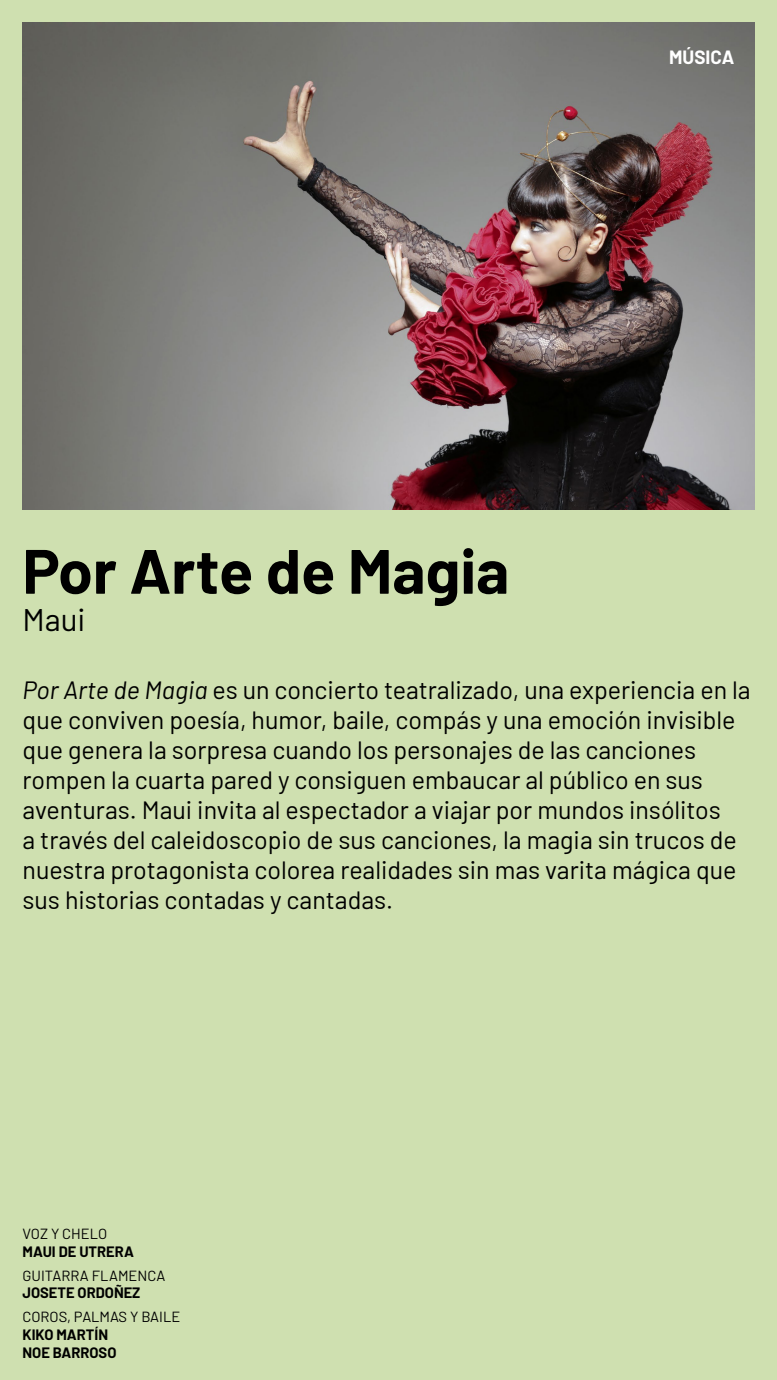
<style>
.page{position:relative;width:777px;height:1380px;background:#fff}
.page>*{position:absolute;margin:0;border:0;box-sizing:border-box;transform-origin:0 0}
.t1{font:700 62.5px "Barlow";color:#000}
.t2{font:31.25px "Barlow";color:#000}
.t3{font:25px/30px "Barlow";color:#000}
.t4{font:700 18.75px "Barlow";color:#fff}
.t5{font:700 14.69px/17.6px "Barlow";color:#000}
.t6{font:14.69px "Barlow";color:#000}
.s1{font-style:italic}
</style>
<div class="page">
<div style="left:0;top:0;width:776px;height:1380px;background:#cfe0b0"></div>
<img style="left:22px;top:23px;width:732px;height:487px">
<p class="t4" style="left:669px;top:43px;width:66px">MÚSICA</p>
<h1 class="t1" style="left:22px;top:525px;width:488px">Por Arte de Magia</h1>
<p class="t2" style="left:22px;top:597px;width:65px">Maui</p>
<p class="t3" style="left:22px;top:673px;width:729px"><span class="s1">Por Arte de Magia</span> es un concierto teatralizado, una experiencia en la que conviven poesía, humor, baile, compás y una emoción invisible que genera la sorpresa cuando los personajes de las canciones rompen la cuarta pared y consiguen embaucar al público en sus aventuras. Maui invita al espectador a viajar por mundos insólitos<br>a través del caleidoscopio de sus canciones, la magia sin trucos de nuestra protagonista colorea realidades sin mas varita mágica que sus historias contadas y cantadas.</p>
<p class="t6" style="left:22px;top:1223px;width:86px">VOZ Y CHELO</p>
<p class="t5" style="left:22px;top:1241px;width:113px">MAUI DE UTRERA</p>
<p class="t6" style="left:22px;top:1265px;width:144px">GUITARRA FLAMENCA</p>
<p class="t5" style="left:22px;top:1283px;width:119px">JOSETE ORDOÑEZ</p>
<p class="t6" style="left:22px;top:1306px;width:159px">COROS, PALMAS Y BAILE</p>
<p class="t5" style="left:22px;top:1325px;width:95px">KIKO MARTÍN<br>NOE BARROSO</p>
</div>
